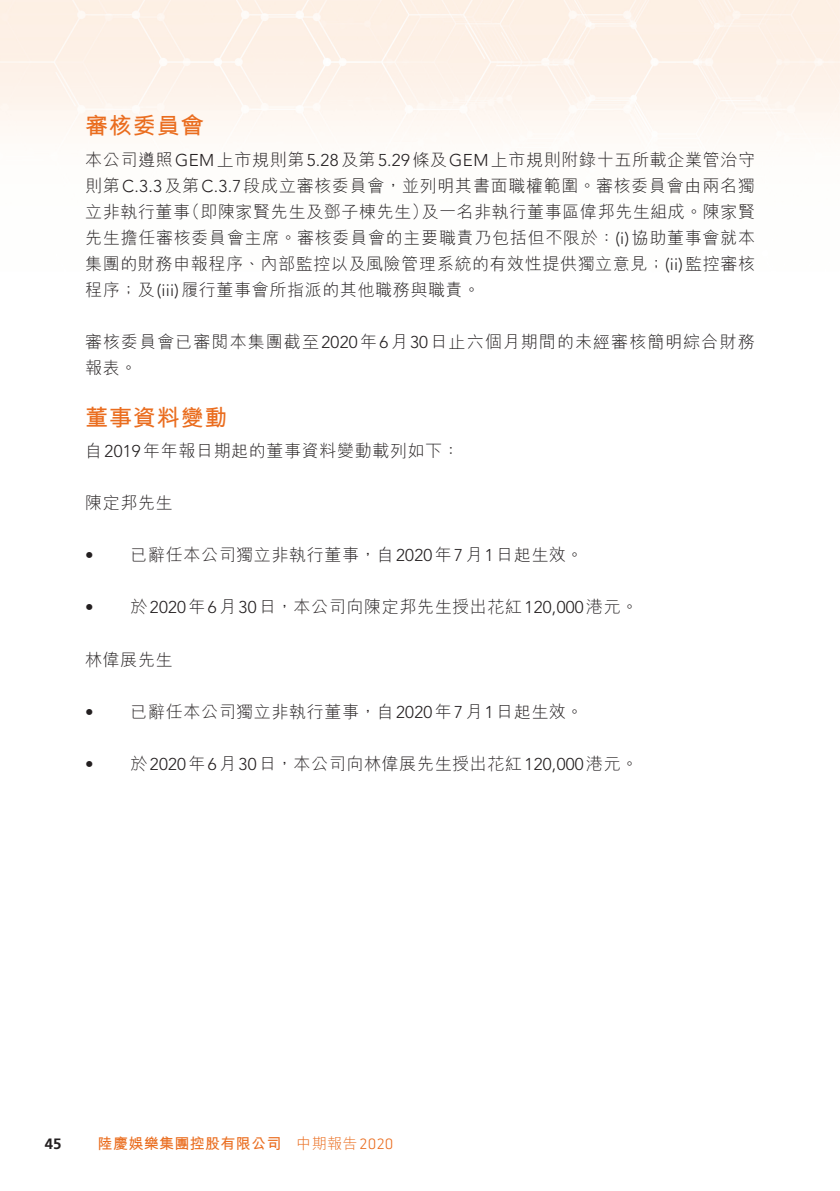
<style>
.page{position:relative;width:840px;height:1191px;background:#fff}
.page>*{position:absolute;margin:0;border:0;box-sizing:border-box;transform-origin:0 0}
._01_H1{font:700 23px "M Hei HK";letter-spacing:.04em;color:#ea6d1f}
._00_txt{font:300 17px/26px "M Hei HK";letter-spacing:.035em;color:#231f20;text-align:right}
._00_txt-2{font:300 17px/26px "M Hei HK";letter-spacing:.06em;color:#231f20}
._00_txt-3{font:300 17px "Avenir LT Std";color:#231f20}
.t1{font:700 15px "M Hei HK";letter-spacing:.02em;color:#ea6d1f}
.t2{font:300 15px "M Hei HK";color:#ea6d1f}
.t3{font:700 15px "Frutiger LT Std";color:#231f20}
.s1{font-family:"Avenir LT Std"}
.s2{font-family:"Battersea"}
</style>
<div class="page">
<img style="left:0;top:0;width:839px;height:141px">
<p class="_01_H1" style="left:85px;top:109px;width:120px">審核委員會</p>
<p class="_00_txt" style="left:85px;top:146px;width:671px">本公司遵照<span class="s1">GEM</span>上市規則第<span class="s1">5.28</span>及第<span class="s1">5.29</span>條及<span class="s1">GEM</span>上市規則附錄十五所載企業管治守則第<span class="s1">C.3.3</span>及第<span class="s1">C.3.7</span>段成立審核委員會，並列明其書面職權範圍。審核委員會由兩名獨及一名非執行董事區偉邦先生組成。陳家賢</p>
<p class="_00_txt" style="left:183px;top:198px;width:247px">（即陳家賢先生及鄧子棟先生）</p>
<p class="_00_txt" style="left:85px;top:198px;width:671px;text-align:left">立非執行董事<br>先生擔任審核委員會主席。審核委員會的主要職責乃包括但不限於： <span class="s1">)i(</span> 協助董事會就本集團的財務申報程序、內部監控以及風險管理系統的有效性提供獨立意見；<span class="s1">( )i i</span> 監控審核程序；及<span class="s1">(iii)</span>履行董事會所指派的其他職務與職責。</p>
<p class="_00_txt-2" style="left:85px;top:328px;width:670px">審核委員會已審閱本集團截至<span class="s1">2020</span>年<span class="s1">6</span>月<span class="s1">30</span>日止六個月期間的未經審核簡明綜合財務報表。</p>
<p class="_01_H1" style="left:85px;top:400px;width:144px">董事資料變動</p>
<p class="_00_txt" style="left:85px;top:438px;width:376px">自<span class="s1">2019</span>年年報日期起的董事資料變動載列如下：</p>
<p class="_00_txt" style="left:85px;top:490px;width:89px">陳定邦先生</p>
<p class="_00_txt" style="left:130px;top:542px;width:454px">已辭任本公司獨立非執行董事，自<span class="s1">2020</span>年<span class="s1">7</span>月<span class="s1">1</span>日起生效。</p>
<p class="_00_txt-3" style="left:85px;top:545px;width:10px">•</p>
<p class="_00_txt-3" style="left:85px;top:597px;width:10px">•</p>
<p class="_00_txt" style="left:130px;top:594px;width:509px">於<span class="s1">2020</span>年<span class="s1">6</span>月<span class="s1">30</span>日，本公司向陳定邦先生授出花紅<span class="s1">120,000</span>港元。</p>
<p class="_00_txt" style="left:85px;top:646px;width:89px">林偉展先生</p>
<p class="_00_txt" style="left:130px;top:698px;width:454px">已辭任本公司獨立非執行董事，自<span class="s1">2020</span>年<span class="s1">7</span>月<span class="s1">1</span>日起生效。</p>
<p class="_00_txt-3" style="left:85px;top:701px;width:10px">•</p>
<p class="_00_txt-3" style="left:85px;top:753px;width:10px">•</p>
<p class="_00_txt" style="left:130px;top:750px;width:509px">於<span class="s1">2020</span>年<span class="s1">6</span>月<span class="s1">30</span>日，本公司向林偉展先生授出花紅<span class="s1">120,000</span>港元。</p>
<p class="t3" style="left:45px;top:1135px;width:18px">45</p>
<p class="t1" style="left:98px;top:1133px;width:185px">陸慶娛樂集團控股有限公司</p>
<p class="t2" style="left:296px;top:1136px;width:98px">中期報告<span class="s2">2020</span></p>
</div>
